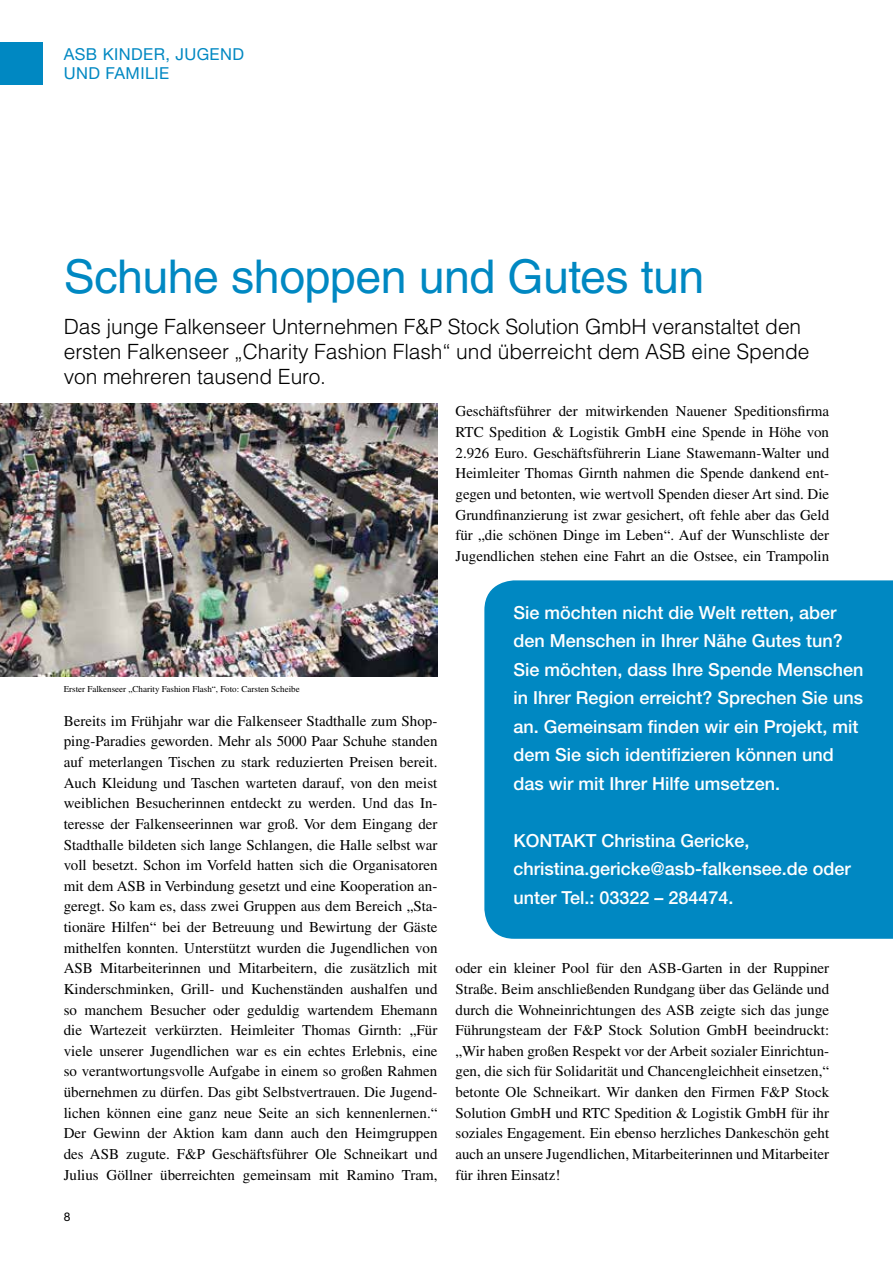
<style>
.page{position:relative;width:893px;height:1263px;background:#fff}
.page>*{position:absolute;margin:0;border:0;box-sizing:border-box;transform-origin:0 0}
.t1{font:46.5px "Helvetica LT Std";letter-spacing:-.01em;color:#0088c2}
.t2{font:300 21px/25.2px "Helvetica LT Std";letter-spacing:-.005em;color:#000}
.t3{font:500 18px/28.5px "Helvetica Neue LT Std";color:#fff}
.t4{font:16.5px/19.8px "Helvetica Neue LT Std";letter-spacing:.025em;color:#0088c2}
.t5{font:15px/20.7px "Times LT Std";color:#000;text-align:justify}
.t6{font:12px "Helvetica Neue LT Std";color:#000}
.t7{font:9px "Times LT Std";color:#000}
</style>
<div class="page">
<div style="left:0;top:43px;width:43px;height:42px;background:#0088c2"></div>
<div style="left:484px;top:580px;width:409px;height:359px;background:#0088c2"></div>
<img style="left:0;top:404px;width:437px;height:272px">
<p class="t4" style="left:64px;top:44px;width:182px">ASB KINDER, JUGEND<br>UND FAMILIE</p>
<h1 class="t1" style="left:64px;top:249px;width:642px">Schuhe shoppen und Gutes tun</h1>
<h2 class="t2" style="left:64px;top:314px;width:747px">Das junge Falkenseer Unternehmen F&amp;P Stock Solution GmbH veranstaltet den ersten Falkenseer „Charity Fashion Flash“ und überreicht dem ASB eine Spende von mehreren tausend Euro.</h2>
<p class="t7" style="left:64px;top:683px;width:237px">Erster Falkenseer „Charity Fashion Flash“, Foto: Carsten Scheibe</p>
<p class="t5" style="left:64px;top:710px;width:375px">Bereits im Frühjahr war die Falkenseer Stadthalle zum Shop&shy;ping-Paradies geworden. Mehr als 5000 Paar Schuhe standen auf meterlangen Tischen zu stark reduzierten Preisen bereit.<br>Auch Kleidung und Taschen warteten darauf, von den meist weiblichen Besucherinnen entdeckt zu werden. Und das In&shy;teresse der Falkenseerinnen war groß. Vor dem Eingang der Stadthalle bildeten sich lange Schlangen, die Halle selbst war voll besetzt. Schon im Vorfeld hatten sich die Organisatoren mit dem ASB in Verbindung gesetzt und eine Kooperation an&shy;geregt. So kam es, dass zwei Gruppen aus dem Bereich „Sta&shy;tionäre Hilfen“ bei der Betreuung und Bewirtung der Gäste mithelfen konnten. Unterstützt wurden die Jugendlichen von ASB Mitarbeiterinnen und Mitarbeitern, die zusätzlich mit Kinderschminken, Grill- und Kuchenständen aushalfen und so manchem Besucher oder geduldig wartendem Ehemann die Wartezeit verkürzten. Heimleiter Thomas Girnth: „Für viele unserer Jugendlichen war es ein echtes Erlebnis, eine so verantwortungsvolle Aufgabe in einem so großen Rahmen übernehmen zu dürfen. Das gibt Selbstvertrauen. Die Jugend&shy;lichen können eine ganz neue Seite an sich kennenlernen.“ Der Gewinn der Aktion kam dann auch den Heimgruppen des ASB zugute. F&amp;P Geschäftsführer Ole Schneikart und Julius Göllner überreichten gemeinsam mit Ramino Tram,</p>
<p class="t6" style="left:64px;top:1209px;width:8px">8</p>
<p class="t5" style="left:455px;top:401px;width:375px">Geschäftsführer der mitwirkenden Nauener Speditionsfirma RTC Spedition &amp; Logistik GmbH eine Spende in Höhe von 2.926 Euro. Geschäftsführerin Liane Stawemann-Walter und Heimleiter Thomas Girnth nahmen die Spende dankend ent&shy;gegen und betonten, wie wertvoll Spenden dieser Art sind. Die Grundfinanzierung ist zwar gesichert, oft fehle aber das Geld für „die schönen Dinge im Leben“. Auf der Wunschliste der Jugendlichen stehen eine Fahrt an die Ostsee, ein Trampolin</p>
<p class="t3" style="left:513px;top:598px;width:352px">Sie möchten nicht die Welt retten, aber den Menschen in Ihrer Nähe Gutes tun?<br>Sie möchten, dass Ihre Spende Menschen in Ihrer Region erreicht? Sprechen Sie uns an. Gemeinsam finden wir ein Projekt, mit dem Sie sich identifizieren können und das wir mit Ihrer Hilfe umsetzen.</p>
<p class="t3" style="left:513px;top:826px;width:339px">KONTAKT Christina Gericke, christina.gericke@asb-falkensee.de oder unter Tel.: 03322 – 284474.</p>
<p class="t5" style="left:455px;top:958px;width:375px">oder ein kleiner Pool für den ASB-Garten in der Ruppiner Straße. Beim anschließenden Rundgang über das Gelände und durch die Wohneinrichtungen des ASB zeigte sich das junge Führungsteam der F&amp;P Stock Solution GmbH beeindruckt: „Wir haben großen Respekt vor der Arbeit sozialer Einrichtun&shy;gen, die sich für Solidarität und Chancengleichheit einsetzen,“ betonte Ole Schneikart. Wir danken den Firmen F&amp;P Stock Solution GmbH und RTC Spedition &amp; Logistik GmbH für ihr soziales Engagement. Ein ebenso herzliches Dankeschön geht auch an unsere Jugendlichen, Mitarbeiterinnen und Mitarbeiter für ihren Einsatz!</p>
</div>
